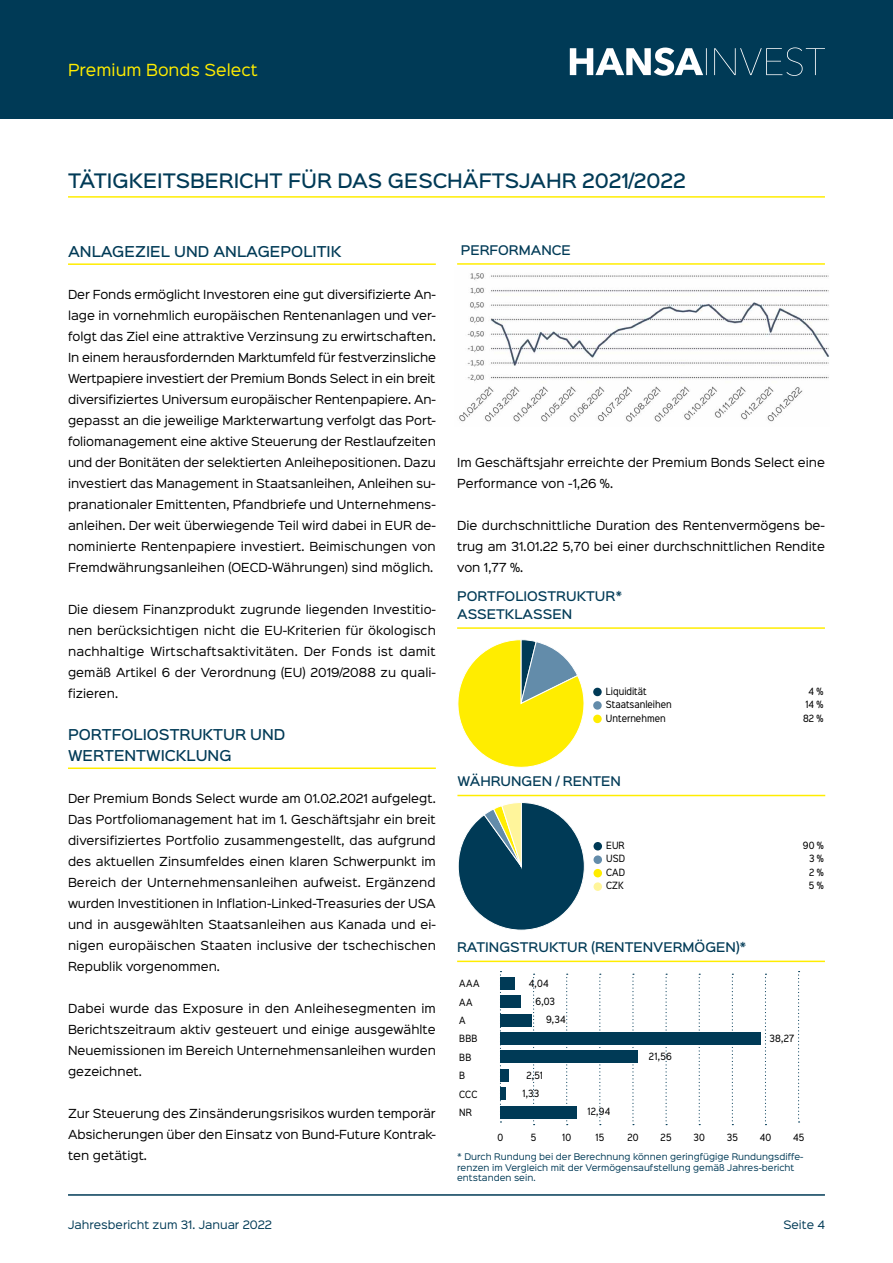
<style>
.page{position:relative;width:893px;height:1263px;background:#fff}
.page>*{position:absolute;margin:0;border:0;box-sizing:border-box;transform-origin:0 0}
.t1{font:500 18px "Sinkin Sans 500";color:#003a56}
.t2{font:15px "Sinkin Sans 400";color:#ffed00}
.t3{font:500 13.5px/21px "Sinkin Sans 500";color:#003a56}
.t4{font:500 12px/18px "Sinkin Sans 500";color:#003a56}
.t5{font:11.25px/21px "Sinkin Sans 400";color:#000;text-align:justify}
.t6{font:10.5px "Sinkin Sans 400";color:#003a56}
.t7{font:9px/18.5px "Sinkin Sans Narrow W01 400 Rg";color:#000;text-align:center}
.t8{font:9px/18.5px "Sinkin Sans Narrow W01 400 Rg";letter-spacing:.04em;color:#000}
.t9{font:8.25px/10.5px "Sinkin Sans 400";color:#003a56}
</style>
<div class="page">
<div style="left:0;top:0;width:893px;height:119px;background:#003a56"></div>
<svg style="left:570px;top:47px;width:255px;height:29px"></svg>
<hr style="left:68px;top:1194px;width:757px;height:2px;background:#003a56">
<hr style="left:68px;top:263px;width:368px;height:2px;background:#ffed00">
<hr style="left:68px;top:767px;width:368px;height:2px;background:#ffed00">
<hr style="left:68px;top:196px;width:757px;height:2px;background:#ffed00">
<hr style="left:457px;top:627px;width:368px;height:2px;background:#ffed00">
<div style="left:593px;top:701px;width:9px;height:9px;background:#638caa;border-radius:50%"></div>
<div style="left:593px;top:715px;width:9px;height:8px;background:#ffed00;border-radius:50%"></div>
<div style="left:593px;top:688px;width:9px;height:8px;background:#003a56;border-radius:50%"></div>
<svg style="left:457px;top:639px;width:127px;height:129px"></svg>
<hr style="left:457px;top:795px;width:368px;height:1px;background:#ffed00">
<div style="left:593px;top:855px;width:9px;height:9px;background:#638caa;border-radius:50%"></div>
<div style="left:593px;top:869px;width:9px;height:8px;background:#ffed00;border-radius:50%"></div>
<div style="left:593px;top:882px;width:9px;height:9px;background:#fff59b;border-radius:50%"></div>
<div style="left:593px;top:842px;width:9px;height:8px;background:#003a56;border-radius:50%"></div>
<svg style="left:458px;top:802px;width:127px;height:129px"></svg>
<svg style="left:798px;top:971px;width:2px;height:151px"></svg>
<svg style="left:632px;top:974px;width:2px;height:151px"></svg>
<svg style="left:699px;top:974px;width:1px;height:151px"></svg>
<svg style="left:732px;top:974px;width:1px;height:151px"></svg>
<svg style="left:765px;top:974px;width:1px;height:151px"></svg>
<hr style="left:457px;top:960px;width:368px;height:2px;background:#ffed00">
<div style="left:500px;top:977px;width:14px;height:13px;background:#003a56"></div>
<div style="left:500px;top:995px;width:21px;height:13px;background:#003a56"></div>
<div style="left:500px;top:1014px;width:31px;height:12px;background:#003a56"></div>
<div style="left:500px;top:1032px;width:260px;height:13px;background:#003a56"></div>
<div style="left:500px;top:1050px;width:138px;height:13px;background:#003a56"></div>
<div style="left:500px;top:1069px;width:9px;height:13px;background:#003a56"></div>
<div style="left:500px;top:1087px;width:5px;height:13px;background:#003a56"></div>
<div style="left:500px;top:1106px;width:76px;height:12px;background:#003a56"></div>
<svg style="left:500px;top:971px;width:1px;height:151px"></svg>
<svg style="left:533px;top:974px;width:2px;height:151px"></svg>
<svg style="left:566px;top:974px;width:2px;height:151px"></svg>
<svg style="left:599px;top:974px;width:2px;height:151px"></svg>
<svg style="left:665px;top:974px;width:2px;height:151px"></svg>
<hr style="left:457px;top:263px;width:368px;height:2px;background:#ffed00">
<img style="left:459px;top:273px;width:370px;height:149px">
<h2 class="t2" style="left:68px;top:57px;width:191px">Premium Bonds Select</h2>
<h1 class="t1" style="left:68px;top:165px;width:619px">TÄTIGKEITSBERICHT FÜR DAS GESCHÄFTSJAHR 2021/2022</h1>
<p class="t3" style="left:68px;top:240px;width:275px">ANLAGEZIEL UND ANLAGEPOLITIK</p>
<p class="t5" style="left:68px;top:283px;width:370px">Der Fonds ermöglicht Investoren eine gut diversifizierte An&shy;lage in vornehmlich europäischen Rentenanlagen und ver&shy;folgt das Ziel eine attraktive Verzinsung zu erwirtschaften.<br>In einem herausfordernden Marktumfeld für festverzinsliche Wertpapiere investiert der Premium Bonds Select in ein breit diversifiziertes Universum europäischer Rentenpapiere. An&shy;gepasst an die jeweilige Markterwartung verfolgt das Port&shy;foliomanagement eine aktive Steuerung der Restlaufzeiten und der Bonitäten der selektierten Anleihepositionen. Dazu investiert das Management in Staatsanleihen, Anleihen su&shy;pranationaler Emittenten, Pfandbriefe und Unternehmens&shy;anleihen. Der weit überwiegende Teil wird dabei in EUR de&shy;nominierte Rentenpapiere investiert. Beimischungen von Fremdwährungsanleihen (OECD-Währungen) sind möglich.</p>
<p class="t5" style="left:68px;top:598px;width:369px">Die diesem Finanzprodukt zugrunde liegenden Investitio&shy;nen berücksichtigen nicht die EU-Kriterien für ökologisch nachhaltige Wirtschaftsaktivitäten. Der Fonds ist damit gemäß Artikel 6 der Verordnung (EU) 2019/2088 zu quali&shy;fizieren.</p>
<p class="t3" style="left:68px;top:723px;width:219px">PORTFOLIOSTRUKTUR UND<br>WERTENTWICKLUNG</p>
<p class="t5" style="left:68px;top:787px;width:369px">Der Premium Bonds Select wurde am 01.02.2021 aufgelegt.<br>Das Portfoliomanagement hat im 1. Geschäftsjahr ein breit diversifiziertes Portfolio zusammengestellt, das aufgrund des aktuellen Zinsumfeldes einen klaren Schwerpunkt im Bereich der Unternehmensanleihen aufweist. Ergänzend wurden Investitionen in Inflation-Linked-Treasuries der USA und in ausgewählten Staatsanleihen aus Kanada und ei&shy;nigen europäischen Staaten inclusive der tschechischen Republik vorgenommen.</p>
<p class="t5" style="left:68px;top:997px;width:369px">Dabei wurde das Exposure in den Anleihesegmenten im Berichtszeitraum aktiv gesteuert und einige ausgewählte Neuemissionen im Bereich Unternehmensanleihen wurden gezeichnet.</p>
<p class="t5" style="left:68px;top:1102px;width:369px">Zur Steuerung des Zinsänderungsrisikos wurden temporär Absicherungen über den Einsatz von Bund-Future Kontrak&shy;ten getätigt.</p>
<p class="t4" style="left:461px;top:240px;width:112px">PERFORMANCE</p>
<p class="t5" style="left:457px;top:451px;width:369px">Im Geschäftsjahr erreichte der Premium Bonds Select eine<br>Performance von -1,26 %.</p>
<p class="t5" style="left:457px;top:514px;width:369px">Die durchschnittliche Duration des Rentenvermögens be&shy;trug am 31.01.22 5,70 bei einer durchschnittlichen Rendite von 1,77 %.</p>
<p class="t4" style="left:457px;top:586px;width:167px">PORTFOLIOSTRUKTUR*<br>ASSETKLASSEN</p>
<p class="t7" style="left:606px;top:681px;width:42px">Liquidität</p>
<p class="t7" style="left:809px;top:681px;width:16px">4 %</p>
<p class="t7" style="left:606px;top:695px;width:67px">Staatsanleihen</p>
<p class="t7" style="left:805px;top:695px;width:19px">14 %</p>
<p class="t7" style="left:606px;top:708px;width:61px">Unternehmen</p>
<p class="t7" style="left:803px;top:708px;width:22px">82 %</p>
<p class="t4" style="left:457px;top:771px;width:165px">WÄHRUNGEN / RENTEN</p>
<p class="t7" style="left:606px;top:836px;width:20px">EUR</p>
<p class="t7" style="left:803px;top:836px;width:22px">90 %</p>
<p class="t7" style="left:606px;top:849px;width:20px">USD</p>
<p class="t7" style="left:809px;top:849px;width:16px">3 %</p>
<p class="t7" style="left:606px;top:863px;width:20px">CAD</p>
<p class="t7" style="left:809px;top:863px;width:16px">2 %</p>
<p class="t7" style="left:606px;top:876px;width:19px">CZK</p>
<p class="t7" style="left:809px;top:876px;width:16px">5 %</p>
<p class="t4" style="left:457px;top:937px;width:291px">RATINGSTRUKTUR (RENTENVERMÖGEN)*</p>
<p class="t8" style="left:459px;top:974px;width:22px">AAA<br>AA<br>A<br>BBB<br>BB<br>B</p>
<p class="t7" style="left:459px;top:1103px;width:14px">NR</p>
<p class="t7" style="left:529px;top:973px;width:21px">4,04</p>
<p class="t7" style="left:535px;top:992px;width:21px">6,03</p>
<p class="t7" style="left:546px;top:1010px;width:21px">9,34</p>
<p class="t7" style="left:649px;top:1047px;width:24px">21,56</p>
<p class="t7" style="left:522px;top:1065px;width:22px">2,51<br>1,33</p>
<p class="t7" style="left:459px;top:1084px;width:20px">CCC</p>
<p class="t7" style="left:588px;top:1102px;width:24px">12,94</p>
<p class="t7" style="left:770px;top:1028px;width:26px">38,27</p>
<p class="t7" style="left:498px;top:1128px;width:7px">0</p>
<p class="t7" style="left:531px;top:1128px;width:7px">5</p>
<p class="t7" style="left:562px;top:1128px;width:11px">10</p>
<p class="t7" style="left:595px;top:1128px;width:10px">15</p>
<p class="t7" style="left:627px;top:1128px;width:13px">20</p>
<p class="t7" style="left:661px;top:1128px;width:12px">25</p>
<p class="t7" style="left:693px;top:1128px;width:13px">30</p>
<p class="t7" style="left:727px;top:1128px;width:13px">35</p>
<p class="t7" style="left:760px;top:1128px;width:13px">40</p>
<p class="t7" style="left:793px;top:1128px;width:13px">45</p>
<p class="t9" style="left:457px;top:1151px;width:348px">* Durch Rundung bei der Berechnung können geringfügige Rundungsdiffe&shy;renzen im Vergleich mit der Vermögensaufstellung gemäß Jahres-bericht entstanden sein.</p>
<p class="t6" style="left:68px;top:1216px;width:206px">Jahresbericht zum 31. Januar 2022</p>
<p class="t6" style="left:783px;top:1216px;width:43px">Seite 4</p>
</div>
